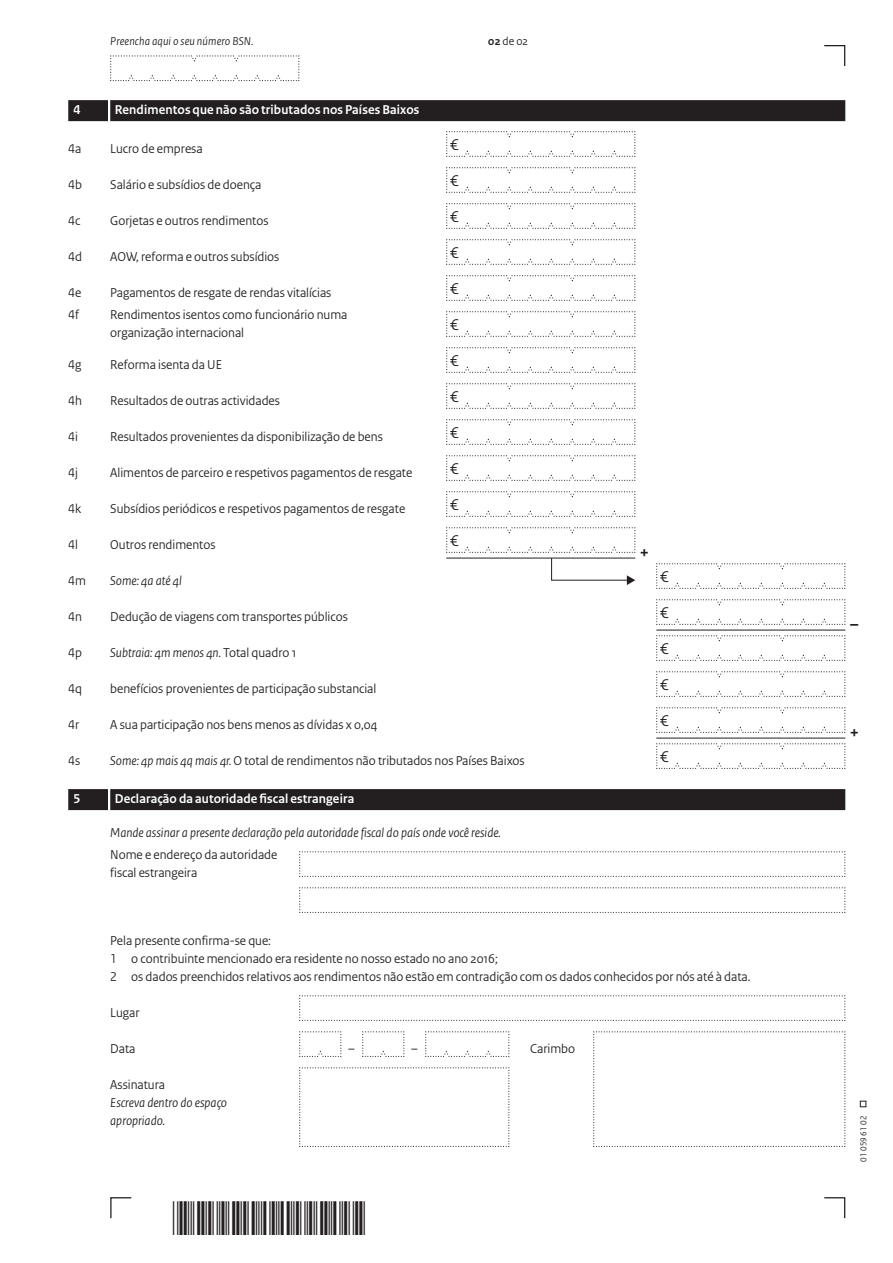
<style>
.page{position:relative;width:893px;height:1263px;background:#fff}
.page>*{position:absolute;margin:0;border:0;box-sizing:border-box;transform-origin:0 0}
.t1{font:700 18px "Rijksoverheid Sans Heading";color:#231f20}
.t2{font:16.5px/36px "Rijksoverheid Sans Heading";color:#231f20;text-align:justify}
.t3{font:13.5px/18px "Rijksoverheid Sans Heading";color:#231f20}
.t4{font:italic 13.5px/18px "Rijksoverheid Sans Heading";color:#231f20}
.t5{font:700 13.5px "Rijksoverheid Sans Heading";letter-spacing:.01em;color:#fff}
.t6{font:italic 12px "Rijksoverheid Sans Heading";letter-spacing:.015em;color:#231f20}
.t7{font:12px "Rijksoverheid Sans Heading";color:#231f20}
.t8{font:9px "Rijksoverheid Sans Heading";color:#231f20}
.s1{font-weight:700}
.s2{font-style:normal}
.s3{font-style:italic}
</style>
<div class="page">
<svg style="left:824px;top:1197px;width:22px;height:22px"></svg>
<svg style="left:110px;top:1197px;width:22px;height:22px"></svg>
<svg style="left:860px;top:1101px;width:6px;height:6px"></svg>
<svg style="left:824px;top:45px;width:22px;height:21px"></svg>
<div style="left:110px;top:100px;width:735px;height:21px;background:#231f20"></div>
<div style="left:68px;top:100px;width:40px;height:21px;background:#231f20"></div>
<div style="left:110px;top:789px;width:735px;height:21px;background:#231f20"></div>
<div style="left:68px;top:789px;width:40px;height:21px;background:#231f20"></div>
<svg style="left:446px;top:131px;width:190px;height:26px"></svg>
<svg style="left:446px;top:167px;width:190px;height:26px"></svg>
<svg style="left:446px;top:203px;width:190px;height:26px"></svg>
<svg style="left:446px;top:239px;width:190px;height:26px"></svg>
<svg style="left:446px;top:275px;width:190px;height:26px"></svg>
<svg style="left:446px;top:311px;width:190px;height:26px"></svg>
<svg style="left:446px;top:347px;width:190px;height:26px"></svg>
<svg style="left:446px;top:383px;width:190px;height:26px"></svg>
<svg style="left:446px;top:419px;width:190px;height:26px"></svg>
<svg style="left:446px;top:455px;width:190px;height:26px"></svg>
<svg style="left:446px;top:491px;width:190px;height:26px"></svg>
<svg style="left:446px;top:527px;width:190px;height:58px"></svg>
<svg style="left:656px;top:563px;width:190px;height:26px"></svg>
<svg style="left:656px;top:599px;width:190px;height:26px"></svg>
<hr style="left:656px;top:630px;width:189px;height:1px;background:#231f20">
<svg style="left:656px;top:635px;width:190px;height:26px"></svg>
<svg style="left:656px;top:671px;width:190px;height:26px"></svg>
<svg style="left:656px;top:707px;width:190px;height:26px"></svg>
<hr style="left:656px;top:738px;width:189px;height:1px;background:#231f20">
<svg style="left:656px;top:743px;width:190px;height:26px"></svg>
<svg style="left:299px;top:851px;width:547px;height:26px"></svg>
<svg style="left:299px;top:887px;width:547px;height:26px"></svg>
<svg style="left:299px;top:995px;width:547px;height:26px"></svg>
<svg style="left:299px;top:1031px;width:43px;height:26px"></svg>
<svg style="left:362px;top:1031px;width:43px;height:26px"></svg>
<svg style="left:425px;top:1031px;width:85px;height:26px"></svg>
<svg style="left:299px;top:1067px;width:211px;height:80px"></svg>
<svg style="left:593px;top:1031px;width:253px;height:116px"></svg>
<svg style="left:110px;top:55px;width:190px;height:26px"></svg>
<p class="t6" style="left:110px;top:34px;width:145px">Preencha aqui o seu número BSN.</p>
<p class="t7" style="left:488px;top:34px;width:41px"><span class="s1">02</span> de 02</p>
<p class="t5" style="left:74px;top:102px;width:8px">4</p>
<p class="t5" style="left:115px;top:102px;width:306px">Rendimentos que não são tributados nos Países Baixos</p>
<p class="t3" style="left:68px;top:140px;width:15px">4a</p>
<p class="t3" style="left:110px;top:140px;width:94px">Lucro de empresa</p>
<p class="t3" style="left:68px;top:176px;width:15px">4b</p>
<p class="t3" style="left:110px;top:176px;width:153px">Salário e subsídios de doença</p>
<p class="t3" style="left:68px;top:212px;width:14px">4c</p>
<p class="t3" style="left:110px;top:212px;width:160px">Gorjetas e outros rendimentos</p>
<p class="t3" style="left:68px;top:248px;width:15px">4d</p>
<p class="t3" style="left:110px;top:248px;width:171px">AOW, reforma e outros subsídios</p>
<p class="t3" style="left:68px;top:284px;width:15px">4e</p>
<p class="t3" style="left:110px;top:284px;width:223px">Pagamentos de resgate de rendas vitalícias</p>
<p class="t3" style="left:68px;top:306px;width:12px">4f</p>
<p class="t3" style="left:110px;top:306px;width:239px">Rendimentos isentos como funcionário numa organização internacional</p>
<p class="t3" style="left:68px;top:356px;width:15px">4g</p>
<p class="t3" style="left:110px;top:356px;width:113px">Reforma isenta da UE</p>
<p class="t3" style="left:68px;top:392px;width:15px">4h</p>
<p class="t3" style="left:110px;top:392px;width:171px">Resultados de outras actividades</p>
<p class="t3" style="left:68px;top:428px;width:11px">4i</p>
<p class="t3" style="left:110px;top:428px;width:274px">Resultados provenientes da disponibilização de bens</p>
<p class="t3" style="left:68px;top:464px;width:11px">4j</p>
<p class="t3" style="left:110px;top:464px;width:304px">Alimentos de parceiro e respetivos pagamentos de resgate</p>
<p class="t3" style="left:68px;top:500px;width:14px">4k</p>
<p class="t3" style="left:110px;top:500px;width:296px">Subsídios periódicos e respetivos pagamentos de resgate</p>
<p class="t3" style="left:68px;top:536px;width:11px">4l</p>
<p class="t3" style="left:110px;top:536px;width:107px">Outros rendimentos</p>
<p class="t3" style="left:68px;top:572px;width:19px">4m</p>
<p class="t4" style="left:110px;top:572px;width:73px">Some: 4a até 4l</p>
<p class="t3" style="left:68px;top:608px;width:15px">4n</p>
<p class="t3" style="left:110px;top:608px;width:239px">Dedução de viagens com transportes públicos</p>
<p class="t3" style="left:68px;top:644px;width:15px">4p</p>
<p class="t4" style="left:110px;top:644px;width:188px">Subtraia: 4m menos 4n. <span class="s2">Total quadro 1</span></p>
<p class="t3" style="left:68px;top:680px;width:15px">4q</p>
<p class="t3" style="left:110px;top:680px;width:268px">benefícios provenientes de participação substancial</p>
<p class="t3" style="left:68px;top:716px;width:13px">4r</p>
<p class="t3" style="left:110px;top:716px;width:269px">A sua participação nos bens menos as dívidas x 0,04</p>
<p class="t3" style="left:68px;top:752px;width:14px">4s</p>
<p class="t3" style="left:110px;top:752px;width:416px"><span class="s3">Some: 4p mais 4q mais 4r.</span> O total de rendimentos não tributados nos Países Baixos</p>
<p class="t5" style="left:74px;top:791px;width:8px">5</p>
<p class="t5" style="left:115px;top:791px;width:241px">Declaração da autoridade fiscal estrangeira</p>
<p class="t4" style="left:110px;top:824px;width:392px">Mande assinar a presente declaração pela autoridade fiscal do país onde você reside.</p>
<p class="t3" style="left:110px;top:846px;width:169px">Nome e endereço da autoridade fiscal estrangeira</p>
<p class="t2" style="left:450px;top:127px;width:10px">€ € € € € € € € € € € €</p>
<h1 class="t1" style="left:640px;top:542px;width:11px">+</h1>
<p class="t2" style="left:660px;top:559px;width:10px">€ € € € € €</p>
<p class="t3" style="left:110px;top:932px;width:642px">Pela presente confirma-se que:<br>1 o contribuinte mencionado era residente no nosso estado no ano 2016;<br>2 os dados preenchidos relativos aos rendimentos não estão em contradição com os dados conhecidos por nós até à data.</p>
<p class="t3" style="left:110px;top:1004px;width:31px">Lugar</p>
<p class="t3" style="left:110px;top:1040px;width:27px">Data</p>
<p class="t3" style="left:530px;top:1040px;width:46px">Carimbo</p>
<p class="t3" style="left:110px;top:1076px;width:56px">Assinatura</p>
<p class="t4" style="left:110px;top:1094px;width:118px">Escreva dentro do espaço apropriado.</p>
<p class="t3" style="left:348px;top:1040px;width:8px">–</p>
<p class="t3" style="left:411px;top:1040px;width:8px">–</p>
<h1 class="t1" style="left:850px;top:614px;width:10px">–</h1>
<h1 class="t1" style="left:850px;top:722px;width:11px">+</h1>
<p class="t8" style="left:858px;top:1161px;width:47px;rotate:-90deg">01 059 61 02</p>
</div>
